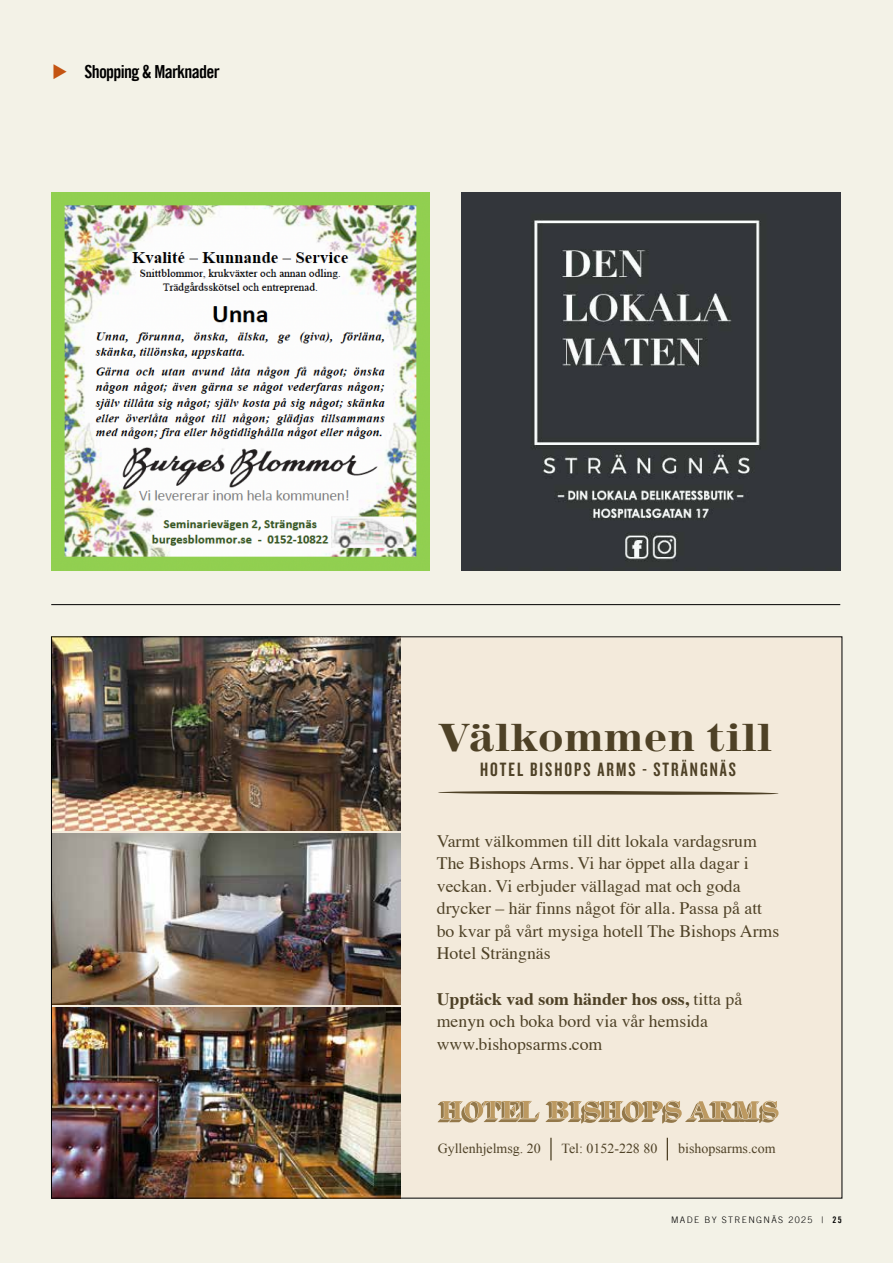
<style>
.page{position:relative;width:893px;height:1263px;background:#f3f2e7}
.page>*{position:absolute;margin:0;border:0;box-sizing:border-box;transform-origin:0 0}
.t1{font:700 38.85px "Inflex MT Std";color:#4e4126}
.t2{font:20.1px "Knockout HTF48 Featherweight";letter-spacing:.1em;color:#4e4126}
.t3{font:18px "Trade Gothic LT Bold Cond Twenty";letter-spacing:-.04em;color:#000}
.t4{font:17.55px/22.5px "Times";color:#4e4126}
.t5{font:13.8px "Times New Roman";color:#4e4126}
.t6{font:300 9px "Trade Gothic LT";letter-spacing:.15em;color:#000}
.s1{color:#c45412}
.s2{font-weight:700}
.s3{font-family:"Trade Gothic LT Bold Cond Twenty";font-weight:400}
</style>
<div class="page">
<div style="left:51px;top:637px;width:791px;height:561px;background:#f3eadb"></div>
<img style="left:53px;top:639px;width:348px;height:191px">
<img style="left:53px;top:1007px;width:348px;height:189px">
<img style="left:53px;top:833px;width:348px;height:171px">
<svg style="left:438px;top:1101px;width:102px;height:21px"></svg>
<svg style="left:546px;top:1101px;width:232px;height:22px"></svg>
<svg style="left:438px;top:791px;width:340px;height:4px"></svg>
<hr style="left:550px;top:1138px;width:2px;height:22px;background:#4e4126">
<svg style="left:667px;top:1138px;width:1px;height:22px"></svg>
<img style="left:462px;top:192px;width:378px;height:378px">
<img style="left:51px;top:192px;width:378px;height:378px">
<hr style="left:51px;top:604px;width:789px;height:1px;background:#000">
<p class="t3" style="left:52px;top:60px;width:169px"><span class="s1">◆</span> Shopping &amp; Marknader</p>
<h1 class="t1" style="left:438px;top:715px;width:336px">Välkommen till</h1>
<p class="t2" style="left:480px;top:760px;width:257px">HOTEL BISHOPS ARMS - STRÄNGNÄS</p>
<p class="t4" style="left:437px;top:828px;width:344px">Varmt välkommen till ditt lokala vardagsrum The Bishops Arms. Vi har öppet alla dagar i veckan. Vi erbjuder vällagad mat och goda drycker – här finns något för alla. Passa på att bo kvar på vårt mysiga hotell The Bishops Arms Hotel Strängnäs</p>
<p class="t4" style="left:437px;top:986px;width:307px"><span class="s2">Upptäck vad som händer hos oss,</span> titta på menyn och boka bord via vår hemsida www.bishopsarms.com</p>
<p class="t5" style="left:438px;top:1139px;width:105px">Gyllenhjelmsg. 20</p>
<p class="t5" style="left:561px;top:1139px;width:97px">Tel: 0152-228 80</p>
<p class="t5" style="left:678px;top:1139px;width:99px">bishopsarms.com</p>
<p class="t6" style="left:671px;top:1214px;width:172px">MADE BY STRENGNÄS 2025 | <span class="s3">25</span></p>
</div>
